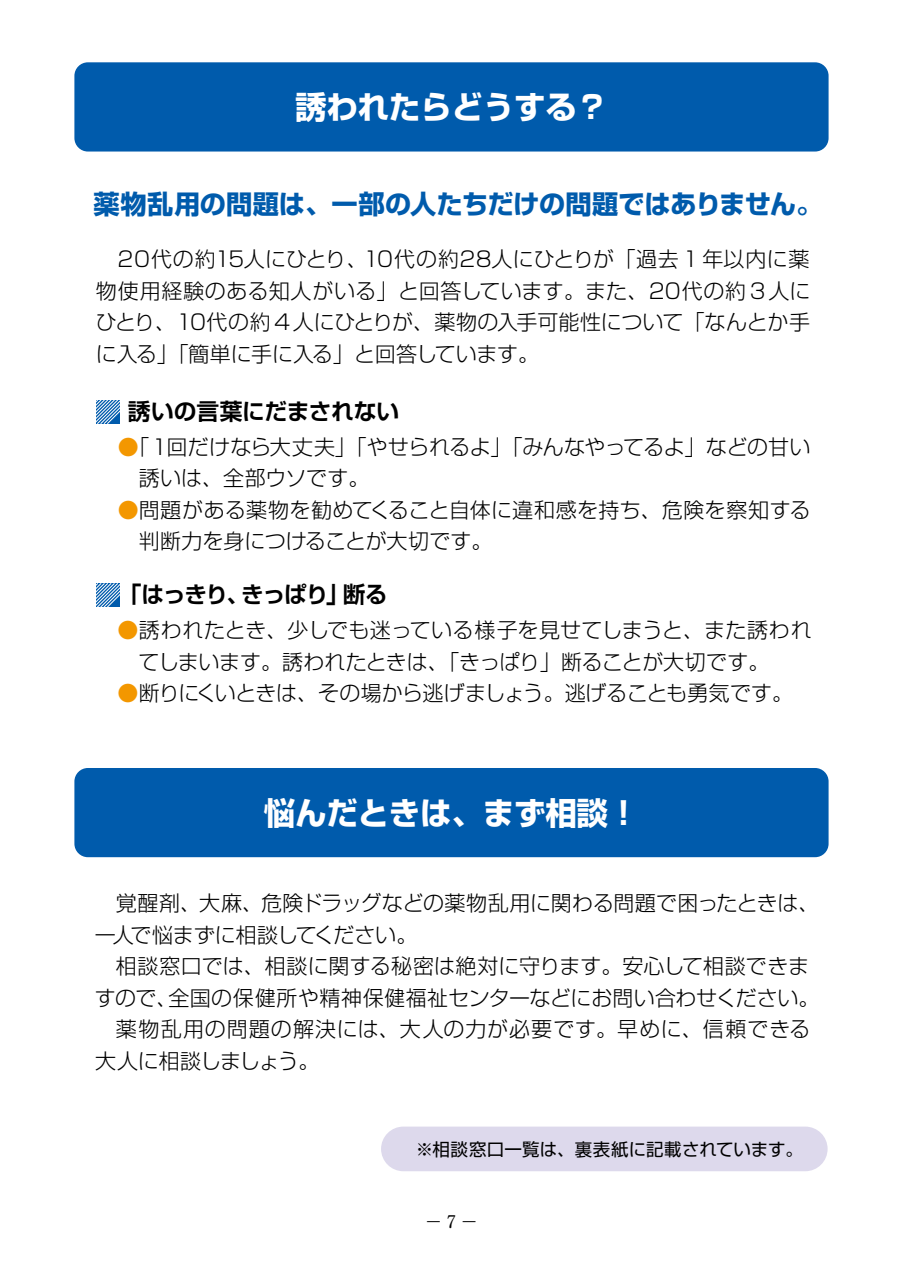
<style>
.page{position:relative;width:903px;height:1275px;background:#fff}
.page>*{position:absolute;margin:0;border:0;box-sizing:border-box;transform-origin:0 0}
.t1{font:31.5px "Shin Go Pro Bold 90 pv RKSJ H";letter-spacing:-.005em;color:#fff}
.t2{font:26.25px "Shin Go Pro Bold 90 pv RKSJ H";letter-spacing:-.005em;color:#005bac}
.t3{font:22.75px "Shin Go Pro De Bold 90 pv RKSJ H";letter-spacing:-.055em;color:#000}
.t4{font:22.75px "Shin Go Pro De Bold 90 pv RKSJ H";letter-spacing:-.025em;color:#000}
.t5{font:21px/31.5px "Shin Go Pro Light 90 pv RKSJ H";letter-spacing:-.005em;color:#000}
.t6{font:17.5px "Shin Go Pro Regular 90 pv RKSJ H";letter-spacing:.01em;color:#000}
.t7{font:700 17.5px "Futo Min A101 Pro";color:#000}
.s1{color:#f39700}
</style>
<div class="page">
<div style="left:74px;top:62px;width:754px;height:90px;background:#005bac;border-radius:13px"></div>
<div style="left:74px;top:768px;width:754px;height:89px;background:#005bac;border-radius:13px"></div>
<svg style="left:96px;top:400px;width:24px;height:23px"></svg>
<svg style="left:96px;top:583px;width:24px;height:24px"></svg>
<div style="left:381px;top:1126px;width:446px;height:45px;background:#ddd9ec;border-radius:22px"></div>
<h1 class="t1" style="left:295px;top:82px;width:315px">誘われたらどうする？</h1>
<p class="t2" style="left:94px;top:183px;width:730px">薬物乱用の問題は、一部の人たちだけの問題ではありません。</p>
<p class="t5" style="left:96px;top:241px;width:716px;text-align:justify">　20代の約15人にひとり、10代の約28人にひとりが「過去１年以内に薬物使用経験のある知人がいる」と回答しています。また、20代の約３人にひとり、10代の約４人にひとりが、薬物の入手可能性について「なんとか手に入る」「簡単に手に入る」と回答しています。</p>
<p class="t4" style="left:128px;top:393px;width:273px">誘いの言葉にだまされない</p>
<p class="t5" style="left:139px;top:428px;width:673px;text-indent:-21px"><span class="s1">●</span>「１回だけなら大丈夫」「やせられるよ」「みんなやってるよ」などの甘い誘いは、全部ウソです。</p>
<p class="t5" style="left:139px;top:491px;width:674px;text-indent:-21px"><span class="s1">●</span>問題がある薬物を勧めてくること自体に違和感を持ち、危険を察知する判断力を身につけることが大切です。</p>
<p class="t3" style="left:119px;top:576px;width:270px">「はっきり、きっぱり」断る</p>
<p class="t5" style="left:139px;top:612px;width:675px;text-indent:-21px"><span class="s1">●</span>誘われたとき、少しでも迷っている様子を見せてしまうと、また誘われてしまいます。誘われたときは、「きっぱり」断ることが大切です。</p>
<p class="t5" style="left:118px;top:675px;width:677px"><span class="s1">●</span>断りにくいときは、その場から逃げましょう。逃げることも勇気です。</p>
<h1 class="t1" style="left:264px;top:788px;width:377px">悩んだときは、まず相談！</h1>
<p class="t5" style="left:95px;top:885px;width:726px">　覚醒剤、大麻、危険ドラッグなどの薬物乱用に関わる問題で困ったときは、一人で悩まずに相談してください。<br>　相談窓口では、相談に関する秘密は絶対に守ります。安心して相談できますので、全国の保健所や精神保健福祉センターなどにお問い合わせください。　薬物乱用の問題の解決には、大人の力が必要です。早めに、信頼できる大人に相談しましょう。</p>
<p class="t6" style="left:416px;top:1135px;width:389px">※相談窓口一覧は、裏表紙に記載されています。</p>
<p class="t7" style="left:425px;top:1207px;width:55px">−7−</p>
</div>
